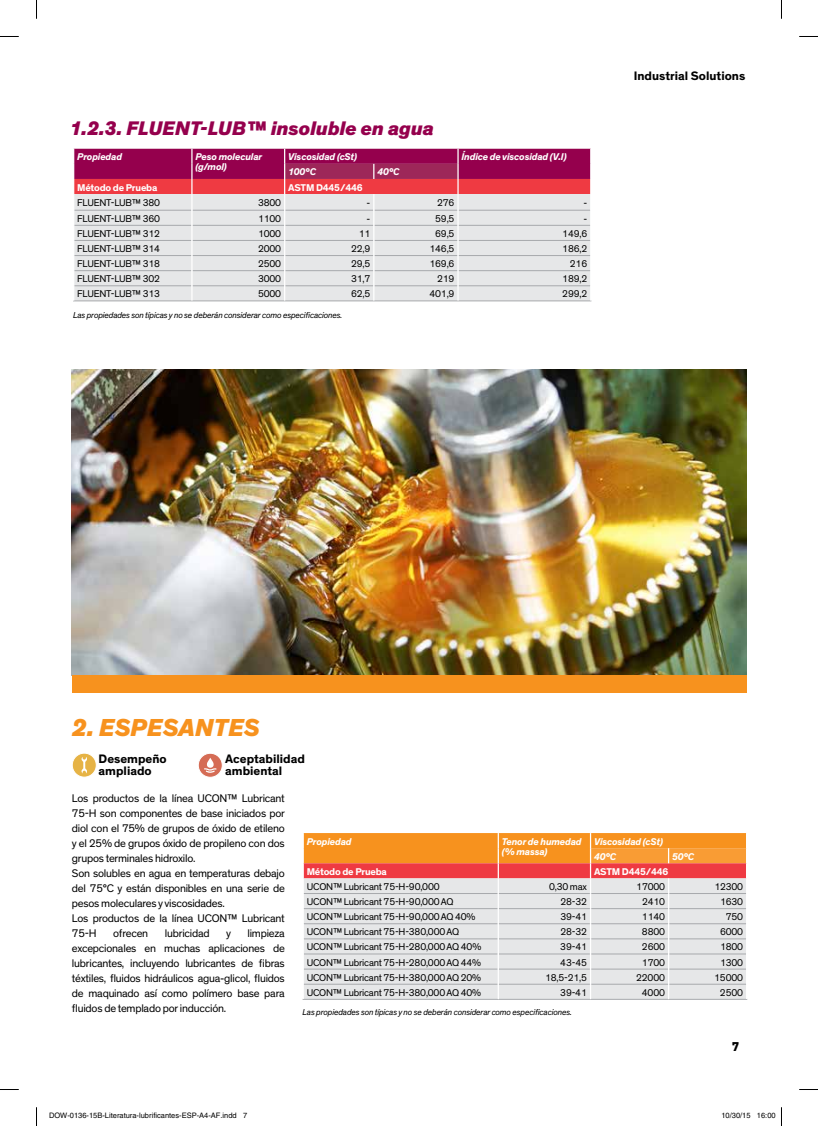
<style>
.page{position:relative;width:818px;height:1126px;background:#fff}
.page>*{position:absolute;margin:0;border:0;box-sizing:border-box;transform-origin:0 0}
.t1{font:italic 800 25px "Dow Corporate";color:#f7921e}
.t2{font:italic 800 20px "Dow Corporate";color:#95004d}
.t3{font:700 12.5px/12.5px "Dow Corporate";color:#000}
.t4{font:900 12.5px "DIN";color:#000}
.t5{font:11.25px/15px "Dow Corporate";letter-spacing:-.02em;color:#000}
.t6{font:10px "Dow Corporate";letter-spacing:-.02em;color:#000}
.t7{font:italic 700 10px/10px "Dow Corporate";letter-spacing:-.02em;color:#fff}
.t8{font:700 10px "Dow Corporate";letter-spacing:-.02em;color:#fff}
.t9{font:italic 8.75px "Dow Corporate";letter-spacing:-.02em;color:#000}
.t10{font:7.5px "Helvetica";color:#000}
</style>
<div class="page">
<hr style="left:302px;top:998px;width:196px;height:1px;background:#a7a9ac">
<hr style="left:498px;top:998px;width:92px;height:1px;background:#a7a9ac">
<hr style="left:590px;top:998px;width:78px;height:1px;background:#a7a9ac">
<hr style="left:668px;top:998px;width:78px;height:1px;background:#a7a9ac">
<svg style="left:303px;top:833px;width:443px;height:165px;background:#e7c6b3"></svg>
<img style="left:72px;top:370px;width:673px;height:305px">
<div style="left:72px;top:675px;width:673px;height:17px;background:#f7921e"></div>
<div style="left:72px;top:753px;width:24px;height:24px;background:#e6b345;border-radius:50%"></div>
<div style="left:72px;top:752px;width:24px;height:25px;border:1px solid #fff;border-radius:50%"></div>
<svg style="left:81px;top:757px;width:6px;height:16px"></svg>
<div style="left:198px;top:753px;width:24px;height:24px;background:#d56c55;border-radius:50%"></div>
<div style="left:198px;top:753px;width:24px;height:24px;border:1px solid #fff;border-radius:50%"></div>
<svg style="left:204px;top:758px;width:12px;height:14px"></svg>
<hr style="left:73px;top:300px;width:119px;height:1px;background:#a7a9ac">
<hr style="left:192px;top:300px;width:92px;height:1px;background:#a7a9ac">
<hr style="left:284px;top:300px;width:89px;height:1px;background:#a7a9ac">
<hr style="left:373px;top:300px;width:85px;height:1px;background:#a7a9ac">
<hr style="left:458px;top:300px;width:133px;height:1px;background:#a7a9ac">
<svg style="left:73px;top:149px;width:518px;height:151px;background:#d5a7b7"></svg>
<svg style="left:0;top:36px;width:19px;height:1px"></svg>
<svg style="left:799px;top:36px;width:18px;height:1px"></svg>
<svg style="left:0;top:1089px;width:19px;height:1px"></svg>
<svg style="left:799px;top:1089px;width:18px;height:1px"></svg>
<svg style="left:36px;top:0;width:1px;height:19px"></svg>
<svg style="left:36px;top:1107px;width:1px;height:18px"></svg>
<h2 class="t2" style="left:70px;top:116px;width:365px">1.2.3. FLUENT-LUB™ insoluble en agua</h2>
<p class="t7" style="left:77px;top:152px;width:46px">Propiedad</p>
<p class="t7" style="left:195px;top:152px;width:68px">Peso molecular (g/mol)</p>
<p class="t7" style="left:288px;top:152px;width:71px">Viscosidad (cSt)</p>
<p class="t7" style="left:461px;top:152px;width:107px">Índice de viscosidad (V.I)</p>
<p class="t7" style="left:288px;top:167px;width:29px">100°C</p>
<p class="t7" style="left:377px;top:167px;width:24px">40°C</p>
<p class="t8" style="left:77px;top:181px;width:82px">Método de Prueba</p>
<p class="t8" style="left:288px;top:181px;width:76px">ASTM D445/446</p>
<p class="t6" style="left:77px;top:196px;width:84px">FLUENT-LUB™ 380</p>
<p class="t6" style="left:258px;top:196px;width:24px">3800</p>
<p class="t6" style="left:366px;top:196px;width:5px">-</p>
<p class="t6" style="left:437px;top:196px;width:19px">276</p>
<p class="t6" style="left:583px;top:196px;width:5px">-</p>
<p class="t6" style="left:77px;top:212px;width:84px">FLUENT-LUB™ 360</p>
<p class="t6" style="left:258px;top:212px;width:24px">1100</p>
<p class="t6" style="left:366px;top:212px;width:5px">-</p>
<p class="t6" style="left:435px;top:212px;width:21px">59,5</p>
<p class="t6" style="left:583px;top:212px;width:5px">-</p>
<p class="t6" style="left:77px;top:228px;width:84px">FLUENT-LUB™ 312</p>
<p class="t6" style="left:258px;top:228px;width:24px">1000</p>
<p class="t6" style="left:358px;top:228px;width:13px">11</p>
<p class="t6" style="left:435px;top:228px;width:21px">69,5</p>
<p class="t6" style="left:562px;top:228px;width:26px">149,6</p>
<p class="t6" style="left:77px;top:243px;width:84px">FLUENT-LUB™ 314</p>
<p class="t6" style="left:258px;top:243px;width:24px">2000</p>
<p class="t6" style="left:351px;top:243px;width:21px">22,9</p>
<p class="t6" style="left:429px;top:243px;width:26px">146,5</p>
<p class="t6" style="left:562px;top:243px;width:26px">186,2</p>
<p class="t6" style="left:77px;top:258px;width:84px">FLUENT-LUB™ 318</p>
<p class="t6" style="left:258px;top:258px;width:24px">2500</p>
<p class="t6" style="left:351px;top:258px;width:21px">29,5</p>
<p class="t6" style="left:429px;top:258px;width:26px">169,6</p>
<p class="t6" style="left:569px;top:258px;width:19px">216</p>
<p class="t6" style="left:77px;top:273px;width:84px">FLUENT-LUB™ 302</p>
<p class="t6" style="left:258px;top:273px;width:24px">3000</p>
<p class="t6" style="left:351px;top:273px;width:21px">31,7</p>
<p class="t6" style="left:437px;top:273px;width:19px">219</p>
<p class="t6" style="left:562px;top:273px;width:26px">189,2</p>
<p class="t6" style="left:77px;top:288px;width:84px">FLUENT-LUB™ 313</p>
<p class="t6" style="left:258px;top:288px;width:24px">5000</p>
<p class="t6" style="left:351px;top:288px;width:21px">62,5</p>
<p class="t6" style="left:429px;top:288px;width:26px">401,9</p>
<p class="t6" style="left:562px;top:288px;width:26px">299,2</p>
<p class="t9" style="left:73px;top:309px;width:271px">Las propiedades son típicas y no se deberán considerar como especificaciones.</p>
<p class="t3" style="left:633px;top:70px;width:113px">Industrial Solutions</p>
<h1 class="t1" style="left:72px;top:712px;width:189px">2. ESPESANTES</h1>
<p class="t3" style="left:98px;top:752px;width:70px">Desempeño ampliado</p>
<p class="t3" style="left:225px;top:752px;width:81px">Aceptabilidad ambiental</p>
<p class="t5" style="left:72px;top:790px;width:214px">Los productos de la línea UCON™ Lubricant 75-H son componentes de base iniciados por diol con el 75% de grupos de óxido de etileno y el 25% de grupos óxido de propileno con dos grupos terminales hidroxilo.<br>Son solubles en agua en temperaturas debajo del 75°C y están disponibles en una serie de pesos moleculares y viscosidades.<br>Los productos de la línea UCON™ Lubricant 75-H</p>
<p class="t5" style="left:113px;top:925px;width:36px">ofrecen</p>
<p class="t5" style="left:165px;top:925px;width:46px">lubricidad</p>
<p class="t5" style="left:226px;top:925px;width:6px">y</p>
<p class="t5" style="left:72px;top:925px;width:214px;text-align:justify;text-indent:175px">limpieza excepcionales en muchas aplicaciones de lubricantes, incluyendo lubricantes de fibras téxtiles, fluidos hidráulicos agua-glicol, fluidos de maquinado así como polímero base para fluidos de templado por inducción.</p>
<p class="t7" style="left:306px;top:836px;width:46px">Propiedad</p>
<p class="t7" style="left:501px;top:836px;width:81px">Tenor de humedad (% massa)</p>
<p class="t7" style="left:593px;top:833px;width:71px;line-height:15.1px">Viscosidad (cSt)<br>40°C</p>
<p class="t7" style="left:671px;top:851px;width:24px">50°C</p>
<p class="t8" style="left:306px;top:865px;width:82px">Método de Prueba</p>
<p class="t8" style="left:593px;top:865px;width:76px">ASTM D445/446</p>
<p class="t6" style="left:306px;top:880px;width:134px">UCON™ Lubricant 75-H-90,000</p>
<p class="t6" style="left:548px;top:880px;width:39px">0,30 max</p>
<p class="t6" style="left:636px;top:880px;width:30px">17000</p>
<p class="t6" style="left:714px;top:880px;width:30px">12300</p>
<p class="t6" style="left:306px;top:895px;width:148px">UCON™ Lubricant 75-H-90,000 AQ</p>
<p class="t6" style="left:560px;top:895px;width:28px">28-32</p>
<p class="t6" style="left:641px;top:895px;width:24px">2410</p>
<p class="t6" style="left:719px;top:895px;width:25px">1630</p>
<p class="t6" style="left:306px;top:910px;width:170px">UCON™ Lubricant 75-H-90,000 AQ 40%</p>
<p class="t6" style="left:560px;top:910px;width:28px">39-41</p>
<p class="t6" style="left:641px;top:910px;width:25px">1140</p>
<p class="t6" style="left:725px;top:910px;width:19px">750</p>
<p class="t6" style="left:306px;top:926px;width:154px">UCON™ Lubricant 75-H-380,000 AQ</p>
<p class="t6" style="left:560px;top:926px;width:28px">28-32</p>
<p class="t6" style="left:641px;top:926px;width:24px">8800</p>
<p class="t6" style="left:719px;top:926px;width:25px">6000</p>
<p class="t6" style="left:306px;top:941px;width:176px">UCON™ Lubricant 75-H-280,000 AQ 40%</p>
<p class="t6" style="left:560px;top:941px;width:28px">39-41</p>
<p class="t6" style="left:641px;top:941px;width:25px">2600</p>
<p class="t6" style="left:719px;top:941px;width:25px">1800</p>
<p class="t6" style="left:306px;top:956px;width:176px">UCON™ Lubricant 75-H-280,000 AQ 44%</p>
<p class="t6" style="left:560px;top:956px;width:28px">43-45</p>
<p class="t6" style="left:641px;top:956px;width:24px">1700</p>
<p class="t6" style="left:719px;top:956px;width:25px">1300</p>
<p class="t6" style="left:306px;top:971px;width:176px">UCON™ Lubricant 75-H-380,000 AQ 20%</p>
<p class="t6" style="left:544px;top:971px;width:43px">18,5-21,5</p>
<p class="t6" style="left:635px;top:971px;width:30px">22000</p>
<p class="t6" style="left:713px;top:971px;width:30px">15000</p>
<p class="t6" style="left:306px;top:986px;width:176px">UCON™ Lubricant 75-H-380,000 AQ 40%</p>
<p class="t6" style="left:560px;top:986px;width:28px">39-41</p>
<p class="t6" style="left:641px;top:986px;width:24px">4000</p>
<p class="t6" style="left:719px;top:986px;width:25px">2500</p>
<p class="t9" style="left:302px;top:1006px;width:271px">Las propiedades son típicas y no se deberán considerar como especificaciones.</p>
<p class="t4" style="left:731px;top:1037px;width:8px">7</p>
<p class="t10" style="left:49px;top:1111px;width:199px">DOW-0136-15B-Literatura-lubrificantes-ESP-A4-AF.indd 7</p>
<p class="t10" style="left:721px;top:1111px;width:56px">10/30/15 16:00</p>
</div>
